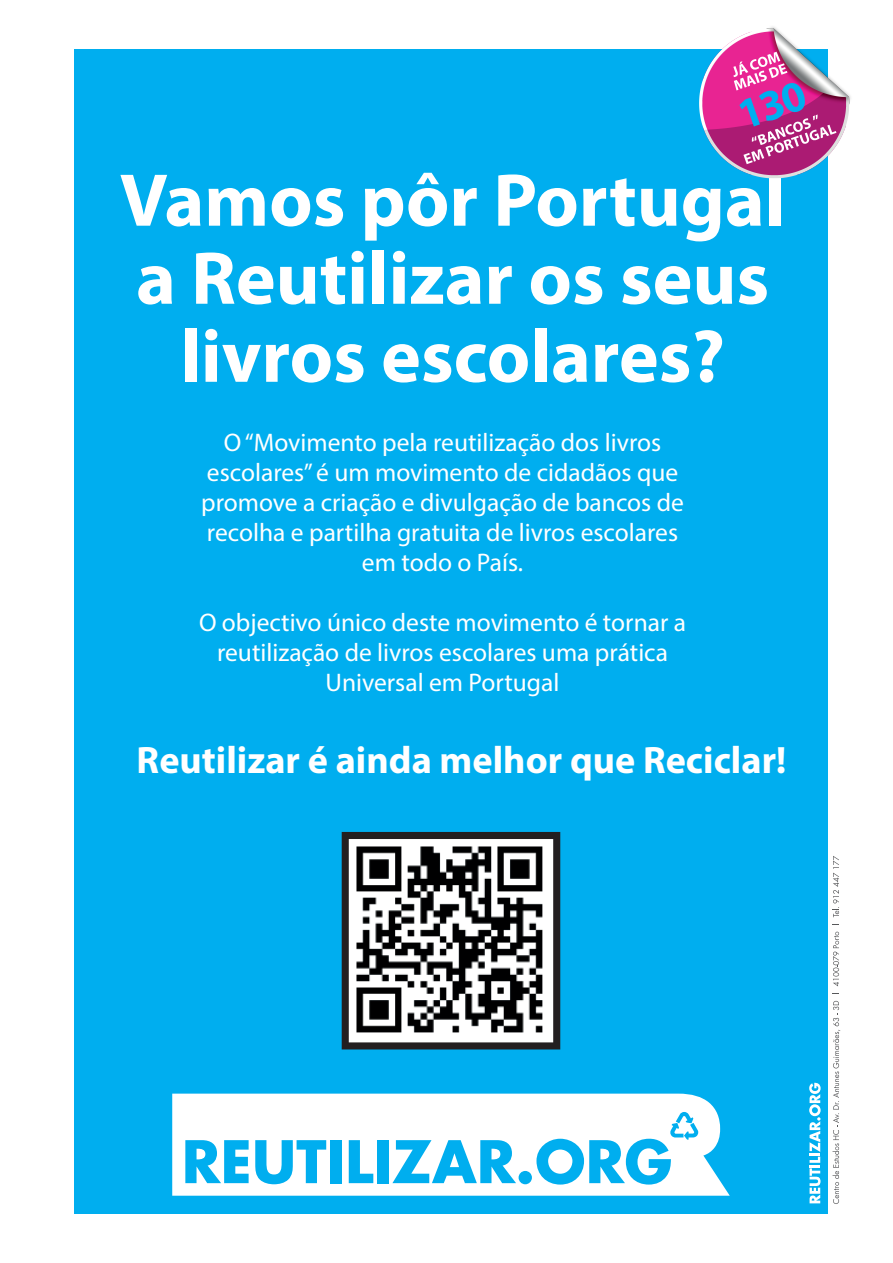
<style>
.page{position:relative;width:893px;height:1263px;background:#fff}
.page>*{position:absolute;margin:0;border:0;box-sizing:border-box;transform-origin:0 0}
.t1{font:700 75.45px/78px "Myriad Pro";color:#fff;text-align:center}
.t2{font:700 38.25px "Myriad Pro";color:#fff}
.t3{font:25.5px/30px "Myriad Pro";color:#fff;text-align:center}
</style>
<div class="page">
<div style="left:74px;top:49px;width:754px;height:1164px;background:#00aeef"></div>
<img style="left:699px;top:27px;width:152px;height:152px">
<svg style="left:342px;top:832px;width:218px;height:217px;background:#848484"></svg>
<svg style="left:172px;top:1093px;width:558px;height:103px;background:#eef9fd"></svg>
<svg style="left:185px;top:1140px;width:64px;height:43px"></svg>
<svg style="left:255px;top:1140px;width:71px;height:44px"></svg>
<div style="left:330px;top:1140px;width:11px;height:43px;background:#00aeef"></div>
<svg style="left:349px;top:1140px;width:24px;height:43px"></svg>
<div style="left:377px;top:1140px;width:11px;height:43px;background:#00aeef"></div>
<svg style="left:392px;top:1140px;width:124px;height:43px"></svg>
<div style="left:519px;top:1171px;width:13px;height:13px;background:#00aeef;border-radius:50%"></div>
<svg style="left:536px;top:1139px;width:135px;height:45px"></svg>
<svg style="left:809px;top:1083px;width:12px;height:120px"></svg>
<svg style="left:832px;top:1001px;width:8px;height:203px"></svg>
<svg style="left:833px;top:932px;width:6px;height:54px"></svg>
<svg style="left:832px;top:856px;width:7px;height:61px"></svg>
<svg style="left:733px;top:52px;width:103px;height:112px;background:#c6539c"></svg>
<h1 class="t1" style="left:120px;top:159px;width:667px">Vamos pôr Portugal a Reutilizar os seus livros escolares?</h1>
<p class="t3" style="left:201px;top:427px;width:484px">O “Movimento pela reutilização dos livros escolares” é um movimento de cidadãos que promove a criação e divulgação de bancos de recolha e partilha gratuita de livros escolares em todo o País.</p>
<p class="t3" style="left:199px;top:607px;width:489px">O objectivo único deste movimento é tornar a reutilização de livros escolares uma prática<br>Universal em Portugal</p>
<h2 class="t2" style="left:137px;top:735px;width:651px">Reutilizar é ainda melhor que Reciclar!</h2>
</div>
